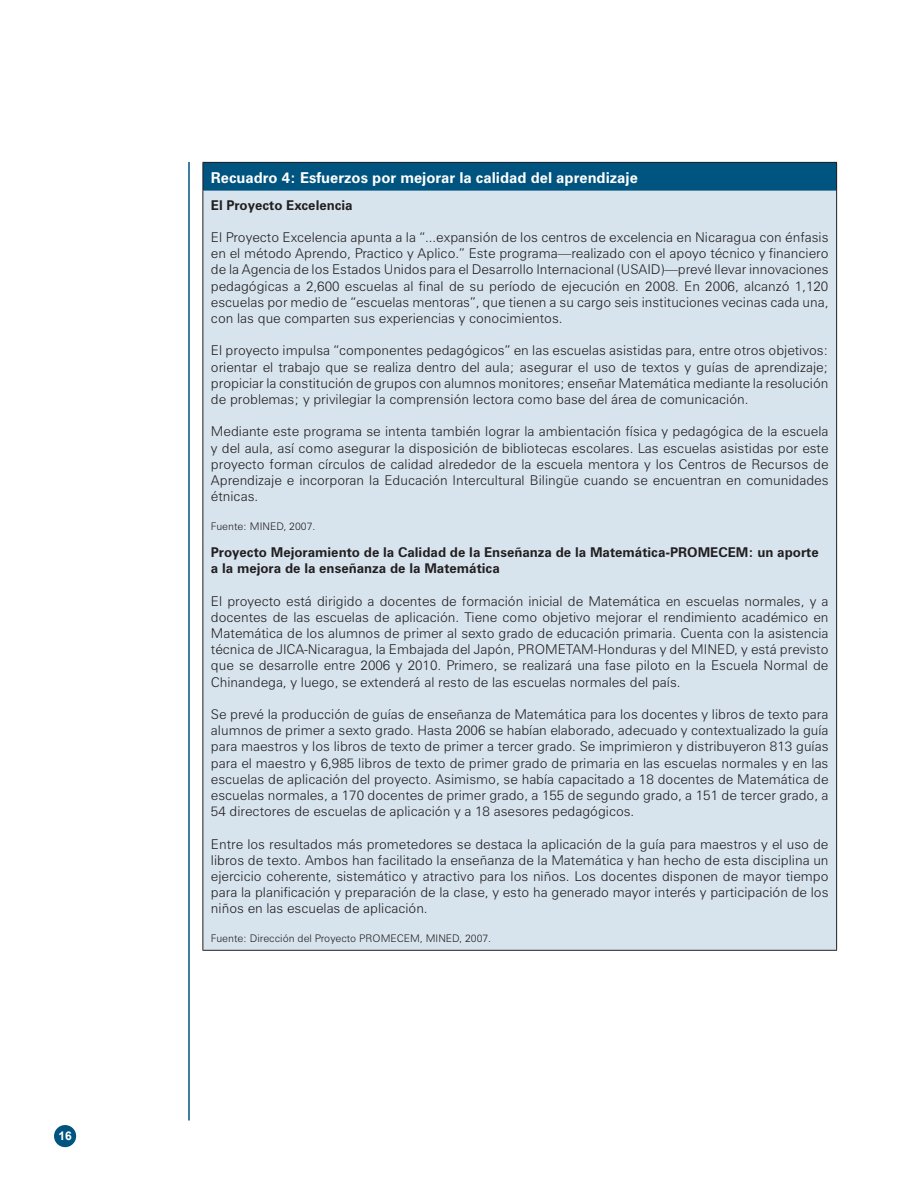
<style>
.page{position:relative;width:918px;height:1188px;background:#fff}
.page>*{position:absolute;margin:0;border:0;box-sizing:border-box;transform-origin:0 0}
.t1{font:700 15px "Zurich BT";color:#fff}
.t2{font:300 13.5px/16.2px "Zurich BT";color:#231f20;text-align:justify}
.t3{font:700 13.5px/16.2px "Zurich BT";color:#231f20}
.t4{font:700 12px "Arial";color:#fff}
.t5{font:300 10.5px "Zurich BT";color:#231f20}
</style>
<div class="page">
<div style="left:54px;top:1125px;width:22px;height:22px;background:#005480;border-radius:50%"></div>
<hr style="left:188px;top:162px;width:2px;height:958px;background:#005480">
<div style="left:203px;top:162px;width:634px;height:29px;background:#005480"></div>
<div style="left:203px;top:191px;width:633px;height:759px;background:#d7e4ee"></div>
<hr style="left:202px;top:162px;width:635px;height:1px;background:#231f20">
<svg style="left:202px;top:163px;width:1px;height:28px"></svg>
<svg style="left:836px;top:163px;width:1px;height:28px"></svg>
<hr style="left:202px;top:191px;width:1px;height:347px;background:#231f20">
<hr style="left:836px;top:191px;width:1px;height:347px;background:#231f20">
<hr style="left:202px;top:538px;width:1px;height:412px;background:#231f20">
<hr style="left:836px;top:538px;width:1px;height:412px;background:#231f20">
<hr style="left:202px;top:950px;width:635px;height:1px;background:#231f20">
<p class="t4" style="left:58px;top:1129px;width:15px">16</p>
<p class="t1" style="left:211px;top:168px;width:428px">Recuadro 4: Esfuerzos por mejorar la calidad del aprendizaje</p>
<p class="t3" style="left:211px;top:197px;width:143px">El Proyecto Excelencia</p>
<p class="t2" style="left:211px;top:229px;width:619px">El Proyecto Excelencia apunta a la “...expansión de los centros de excelencia en Nicaragua con énfasis en el método Aprendo, Practico y Aplico.” Este programa—realizado con el apoyo técnico y financiero de la Agencia de los Estados Unidos para el Desarrollo Internacional (USAID)—prevé llevar innovaciones pedagógicas a 2,600 escuelas al final de su período de ejecución en 2008. En 2006, alcanzó 1,120 escuelas por medio de “escuelas mentoras”, que tienen a su cargo seis instituciones vecinas cada una, con las que comparten sus experiencias y conocimientos.</p>
<p class="t2" style="left:211px;top:342px;width:619px">El proyecto impulsa “componentes pedagógicos” en las escuelas asistidas para, entre otros objetivos: orientar el trabajo que se realiza dentro del aula; asegurar el uso de textos y guías de aprendizaje; propiciar la constitución de grupos con alumnos monitores; enseñar Matemática mediante la resolución de problemas; y privilegiar la comprensión lectora como base del área de comunicación.</p>
<p class="t2" style="left:211px;top:423px;width:619px">Mediante este programa se intenta también lograr la ambientación física y pedagógica de la escuela y del aula, así como asegurar la disposición de bibliotecas escolares. Las escuelas asistidas por este proyecto forman círculos de calidad alrededor de la escuela mentora y los Centros de Recursos de Aprendizaje e incorporan la Educación Intercultural Bilingüe cuando se encuentran en comunidades étnicas.</p>
<p class="t5" style="left:211px;top:520px;width:106px">Fuente: MINED, 2007.</p>
<p class="t3" style="left:211px;top:544px;width:609px">Proyecto Mejoramiento de la Calidad de la Enseñanza de la Matemática-PROMECEM: un aporte a la mejora de la enseñanza de la Matemática</p>
<p class="t2" style="left:211px;top:593px;width:619px">El proyecto está dirigido a docentes de formación inicial de Matemática en escuelas normales, y a docentes de las escuelas de aplicación. Tiene como objetivo mejorar el rendimiento académico en Matemática de los alumnos de primer al sexto grado de educación primaria. Cuenta con la asistencia técnica de JICA-Nicaragua, la Embajada del Japón, PROMETAM-Honduras y del MINED, y está previsto que se desarrolle entre 2006 y 2010. Primero, se realizará una fase piloto en la Escuela Normal de Chinandega, y luego, se extenderá al resto de las escuelas normales del país.</p>
<p class="t2" style="left:211px;top:706px;width:619px">Se prevé la producción de guías de enseñanza de Matemática para los docentes y libros de texto para alumnos de primer a sexto grado. Hasta 2006 se habían elaborado, adecuado y contextualizado la guía para maestros y los libros de texto de primer a tercer grado. Se imprimieron y distribuyeron 813 guías para el maestro y 6,985 libros de texto de primer grado de primaria en las escuelas normales y en las escuelas de aplicación del proyecto. Asimismo, se había capacitado a 18 docentes de Matemática de escuelas normales, a 170 docentes de primer grado, a 155 de segundo grado, a 151 de tercer grado, a 54 directores de escuelas de aplicación y a 18 asesores pedagógicos.</p>
<p class="t2" style="left:211px;top:836px;width:619px">Entre los resultados más prometedores se destaca la aplicación de la guía para maestros y el uso de libros de texto. Ambos han facilitado la enseñanza de la Matemática y han hecho de esta disciplina un ejercicio coherente, sistemático y atractivo para los niños. Los docentes disponen de mayor tiempo para la planificación y preparación de la clase, y esto ha generado mayor interés y participación de los niños en las escuelas de aplicación.</p>
<p class="t5" style="left:211px;top:932px;width:282px">Fuente: Dirección del Proyecto PROMECEM, MINED, 2007.</p>
</div>
